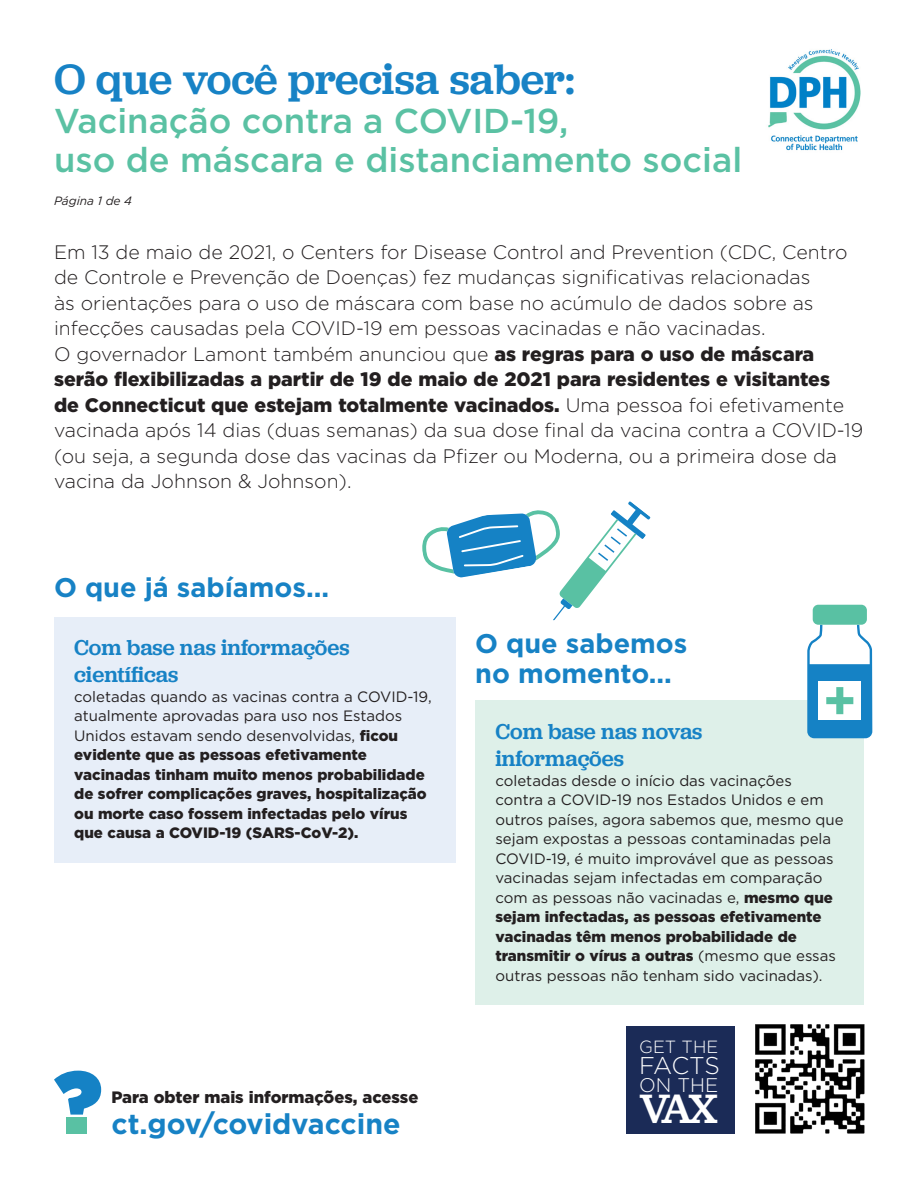
<style>
.page{position:relative;width:918px;height:1188px;background:#fff}
.page>*{position:absolute;margin:0;border:0;box-sizing:border-box;transform-origin:0 0}
.H1_Rules{font:500 44.25px "Jubilat";color:#1782c5}
.t1{font:500 42.6px "Jubilat";color:#fff}
.H2_Rules{font:500 34.5px/39px "Gotham";color:#5ac1a3}
.H3_Rules{font:700 28.5px "Gotham";color:#1782c5}
.H3_Rules-2{font:700 27px/29.1px "Gotham";color:#1782c5}
.t2{font:300 24.15px "Gotham";letter-spacing:-.03em;color:#fff}
.H4_Rules{font:500 22.5px/27px "Jubilat";color:#1782c5}
.t3{font:300 19.65px "Gotham";color:#fff}
.Overview_Rules{font:300 19.5px/25.5px "Gotham";color:#231f20}
.t4{font:300 17.7px "Gotham";color:#fff}
.t5{font:900 16.5px "Gotham";color:#231f20}
.Summary_Rules{font:15px/19.5px "Gotham";color:#231f20}
.Summary_Rules-2{font:900 15px/19.5px "Gotham";color:#231f20}
.Body_Sector{font:italic 12px "Gotham";color:#231f20}
.s1{font-weight:900}
.s2{font-weight:400}
</style>
<div class="page">
<img style="left:768px;top:49px;width:93px;height:102px">
<div style="left:54px;top:617px;width:402px;height:245px;background:#e7eef8"></div>
<svg style="left:422px;top:501px;width:228px;height:119px"></svg>
<div style="left:475px;top:701px;width:389px;height:304px;background:#def0e9"></div>
<div style="left:813px;top:605px;width:54px;height:20px;background:#59c1a3;border-radius:6px"></div>
<svg style="left:807px;top:625px;width:65px;height:113px"></svg>
<div style="left:627px;top:1026px;width:108px;height:108px;background:#1b2b57"></div>
<img style="left:755px;top:1024px;width:110px;height:110px">
<svg style="left:54px;top:1071px;width:47px;height:44px"></svg>
<div style="left:66px;top:1118px;width:21px;height:16px;background:#59c1a3"></div>
<p class="H1_Rules" style="left:54px;top:51px;width:523px">O que você precisa saber:</p>
<p class="H2_Rules" style="left:54px;top:101px;width:690px">Vacinação contra a COVID-19,<br>uso de máscara e distanciamento social</p>
<p class="Body_Sector" style="left:54px;top:194px;width:80px">Página 1 de 4</p>
<p class="Overview_Rules" style="left:54px;top:238px;width:811px">Em 13 de maio de 2021, o Centers for Disease Control and Prevention (CDC, Centro de Controle e Prevenção de Doenças) fez mudanças significativas relacionadas<br>às orientações para o uso de máscara com base no acúmulo de dados sobre as infecções causadas pela COVID-19 em pessoas vacinadas e não vacinadas.<br>O governador Lamont também anunciou que <span class="s1">as regras para o uso de máscara serão flexibilizadas a partir de 19 de maio de 2021 para residentes e visitantes<br>de Connecticut que estejam totalmente vacinados.</span> Uma pessoa foi efetivamente vacinada após 14 dias (duas semanas) da sua dose final da vacina contra a COVID-19 (ou seja, a segunda dose das vacinas da Pfizer ou Moderna, ou a primeira dose da vacina da Johnson &amp; Johnson).</p>
<p class="H3_Rules-2" style="left:54px;top:573px;width:277px">O que já sabíamos...</p>
<p class="H4_Rules" style="left:74px;top:633px;width:277px">Com base nas informações científicas</p>
<p class="Summary_Rules-2" style="left:74px;top:686px;width:359px"><span class="s2">coletadas quando as vacinas contra a COVID-19, atualmente aprovadas para uso nos Estados Unidos estavam sendo desenvolvidas,</span> ficou evidente que as pessoas efetivamente vacinadas tinham muito menos probabilidade de sofrer complicações graves, hospitalização ou morte caso fossem infectadas pelo vírus que causa a COVID-19 (SARS-CoV-2).</p>
<h4 class="t5" style="left:111px;top:1086px;width:308px">Para obter mais informações, acesse</h4>
<p class="H3_Rules" style="left:111px;top:1105px;width:291px">ct.gov/covidvaccine</p>
<p class="H3_Rules-2" style="left:475px;top:629px;width:214px">O que sabemos no momento...</p>
<p class="H4_Rules" style="left:495px;top:717px;width:208px">Com base nas novas informações</p>
<p class="Summary_Rules" style="left:495px;top:770px;width:350px">coletadas desde o início das vacinações<br>contra a COVID-19 nos Estados Unidos e em outros países, agora sabemos que, mesmo que sejam expostas a pessoas contaminadas pela COVID-19, é muito improvável que as pessoas vacinadas sejam infectadas em comparação com as pessoas não vacinadas e, <span class="s1">mesmo que sejam infectadas, as pessoas efetivamente vacinadas têm menos probabilidade de transmitir o vírus a outras</span> (mesmo que essas outras pessoas não tenham sido vacinadas).</p>
<p class="t4" style="left:639px;top:1035px;width:81px">GET THE</p>
<p class="t2" style="left:639px;top:1050px;width:82px">FACTS</p>
<p class="t3" style="left:639px;top:1073px;width:81px">ON THE</p>
<p class="t1" style="left:639px;top:1081px;width:80px">VAX</p>
</div>
